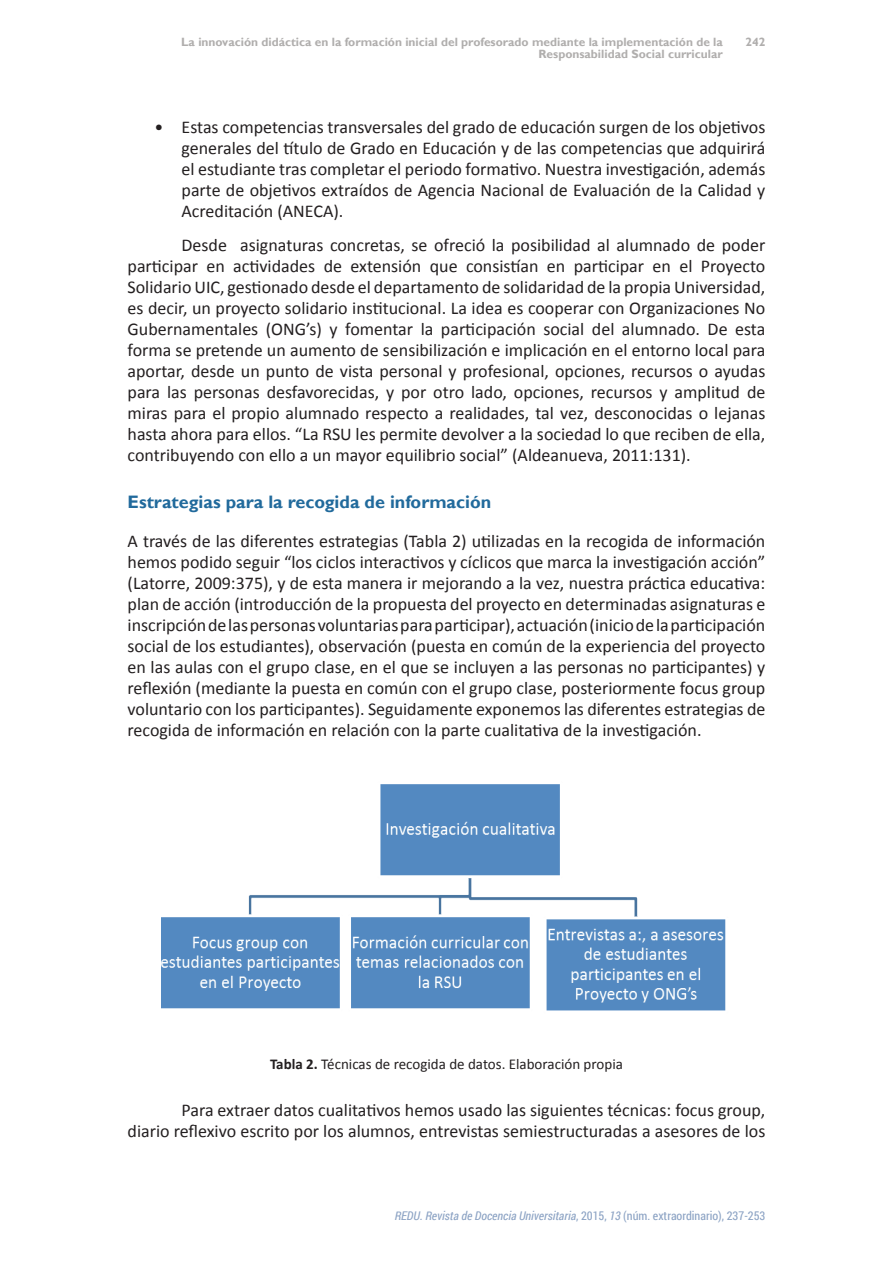
<style>
.page{position:relative;width:893px;height:1263px;background:#fff}
.page>*{position:absolute;margin:0;border:0;box-sizing:border-box;transform-origin:0 0}
.t1{font:18px/21px "Calibri";color:#231f20;text-align:justify}
.t2{font:700 18px "Gill Sans";color:#216a9c}
.t3{font:15px "Calibri";color:#231f20}
.t4{font:700 12px/12px "Gill Sans";color:#b0aead;text-align:right}
.t5{font:italic 12px "Roboto Condensed";color:#8ca3c4}
.s1{font-weight:700}
.s2{font-style:normal}
</style>
<div class="page">
<img style="left:162px;top:784px;width:564px;height:227px">
<p class="t4" style="left:181px;top:36px;width:543px">La innovación didáctica en la formación inicial del profesorado mediante la implementación de la<br>Responsabilidad Social curricular</p>
<p class="t4" style="left:745px;top:36px;width:21px">242</p>
<p class="t1" style="left:182px;top:116px;width:585px;text-indent:-27px">• Estas competencias transversales del grado de educación surgen de los objetivos generales del título de Grado en Educación y de las competencias que adquirirá el estudiante tras completar el periodo formativo. Nuestra investigación, además parte de objetivos extraídos de Agencia Nacional de Evaluación de la Calidad y Acreditación (ANECA).</p>
<p class="t1" style="left:128px;top:234px;width:639px;text-indent:54px">Desde asignaturas concretas, se ofreció la posibilidad al alumnado de poder participar en actividades de extensión que consistían en participar en el Proyecto Solidario UIC, gestionado desde el departamento de solidaridad de la propia Universidad, es decir, un proyecto solidario institucional. La idea es cooperar con Organizaciones No Gubernamentales (ONG’s) y fomentar la participación social del alumnado. De esta forma se pretende un aumento de sensibilización e implicación en el entorno local para aportar, desde un punto de vista personal y profesional, opciones, recursos o ayudas para las personas desfavorecidas, y por otro lado, opciones, recursos y amplitud de miras para el propio alumnado respecto a realidades, tal vez, desconocidas o lejanas hasta ahora para ellos. “La RSU les permite devolver a la sociedad lo que reciben de ella, contribuyendo con ello a un mayor equilibrio social” (Aldeanueva, 2011:131).</p>
<p class="t2" style="left:128px;top:491px;width:365px">Estrategias para la recogida de información</p>
<p class="t1" style="left:128px;top:531px;width:639px">A través de las diferentes estrategias (Tabla 2) utilizadas en la recogida de información hemos podido seguir “los ciclos interactivos y cíclicos que marca la investigación acción” (Latorre, 2009:375), y de esta manera ir mejorando a la vez, nuestra práctica educativa: plan de acción (introducción de la propuesta del proyecto en determinadas asignaturas e inscripción de las personas voluntarias para participar), actuación (inicio de la participación social de los estudiantes), observación (puesta en común de la experiencia del proyecto en las aulas con el grupo clase, en el que se incluyen a las personas no participantes) y reflexión (mediante la puesta en común con el grupo clase, posteriormente focus group voluntario con los participantes). Seguidamente exponemos las diferentes estrategias de recogida de información en relación con la parte cualitativa de la investigación.</p>
<p class="t3" style="left:270px;top:1054px;width:354px"><span class="s1">Tabla 2.</span> Técnicas de recogida de datos. Elaboración propia</p>
<p class="t1" style="left:128px;top:1100px;width:639px;text-align:right">Para extraer datos cualitativos hemos usado las siguientes técnicas: focus group,<br>diario reflexivo escrito por los alumnos, entrevistas semiestructuradas a asesores de los</p>
<p class="t5" style="left:395px;top:1207px;width:372px">REDU. Revista de Docencia Universitaria<span class="s2">, 2015,</span> 13 <span class="s2">(núm. extraordinario), 237-253</span></p>
</div>
